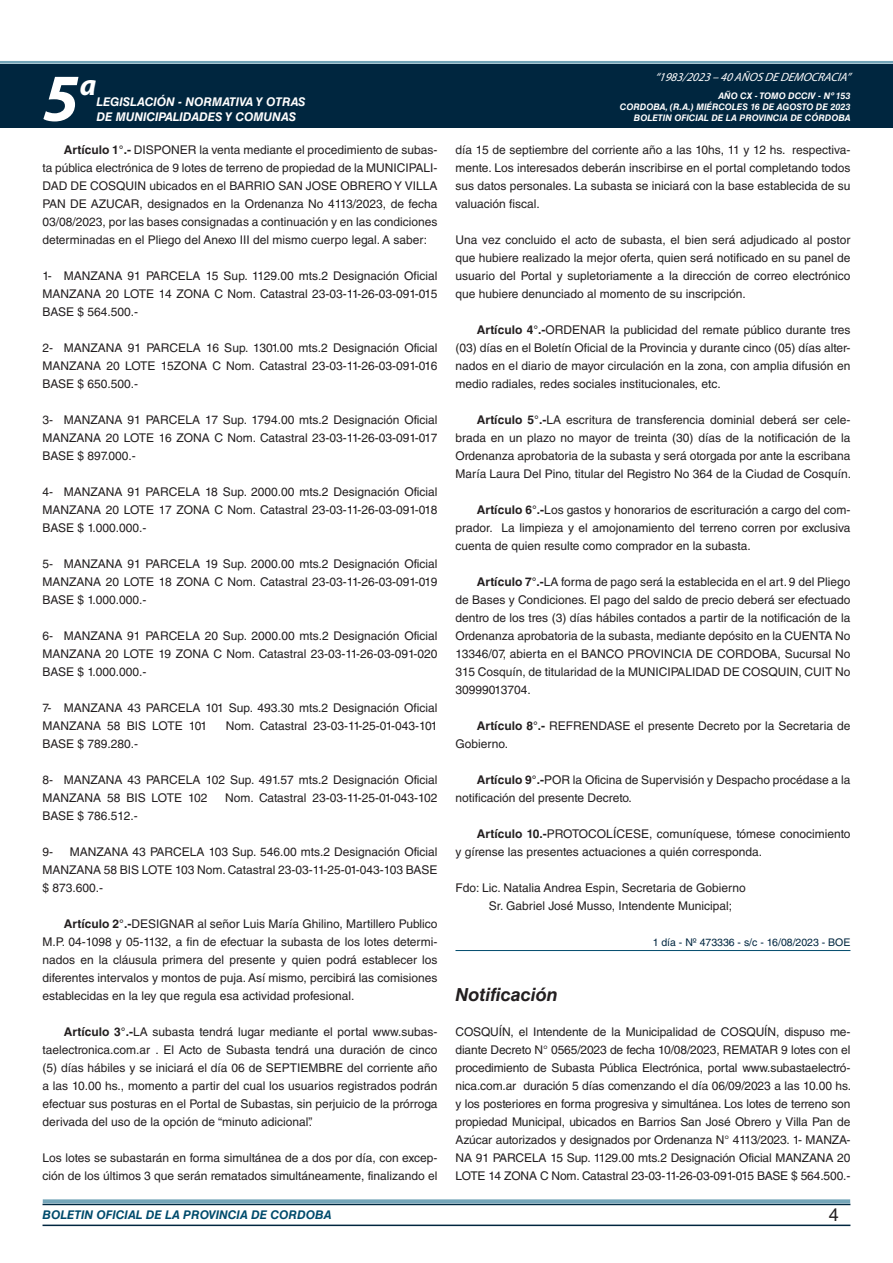
<style>
.page{position:relative;width:893px;height:1263px;background:#fff}
.page>*{position:absolute;margin:0;border:0;box-sizing:border-box;transform-origin:0 0}
.t1{font:italic 700 67.5px "Myriad Pro";color:#fff}
.t2{font:italic 700 30px "Myriad Pro";color:#fff}
.NOMBRE_DE_MINISTERIO{font:italic 700 18px "Helvetica LT Std";color:#231f20}
.t3{font:18px "Helvetica LT Std";color:#231f20}
.TEXTO_BASE{font:12px/18px "Helvetica LT Std";color:#231f20;text-align:justify}
.t4{font:italic 700 12px "Helvetica LT Std";color:#fff}
.t5{font:italic 700 12px "Helvetica LT Std";color:#004b6c}
.t6{font:italic 12px "Myriad Pro";color:#fff}
.FECHA_DE_VENCIMIENTO{font:10.5px "Helvetica LT Std";color:#00263f}
.t7{font:italic 700 9px/10.8px "Helvetica LT Std";color:#fff;text-align:right}
.s1{font-weight:700}
</style>
<div class="page">
<div style="left:0;top:61px;width:893px;height:6px;background:#fff;opacity:.75"></div>
<div style="left:0;top:64px;width:893px;height:64px;background:#00263f"></div>
<hr style="left:43px;top:1224px;width:807px;height:2px;background:#00263f">
<div style="left:42px;top:1198px;width:809px;height:8px;background:#fff;opacity:.75"></div>
<hr style="left:455px;top:950px;width:395px;height:1px;background:#004b6c">
<h1 class="t1" style="left:43px;top:54px;width:38px">5</h1>
<h2 class="t2" style="left:80px;top:66px;width:18px">a</h2>
<p class="t4" style="left:96px;top:95px;width:211px">LEGISLACIÓN - NORMATIVA Y OTRAS</p>
<p class="t4" style="left:96px;top:109px;width:201px">DE MUNICIPALIDADES Y COMUNAS</p>
<p class="TEXTO_BASE" style="left:43px;top:141px;width:396px;text-indent:21px"><span class="s1">Artículo 1°.-</span> DISPONER la venta mediante el procedimiento de subas&shy;ta pública electrónica de 9 lotes de terreno de propiedad de la MUNICIPALI-DAD DE COSQUIN ubicados en el BARRIO SAN JOSE OBRERO Y VILLA PAN DE AZUCAR, designados en la Ordenanza No 4113/2023, de fecha 03/08/2023, por las bases consignadas a continuación y en las condiciones determinadas en el Pliego del Anexo III del mismo cuerpo legal. A saber:</p>
<p class="TEXTO_BASE" style="left:43px;top:267px;width:396px">1- MANZANA 91 PARCELA 15 Sup. 1129.00 mts.2 Designación Oficial MANZANA 20 LOTE 14 ZONA C Nom. Catastral 23-03-11-26-03-091-015<br>BASE $ 564.500.-</p>
<p class="TEXTO_BASE" style="left:43px;top:339px;width:396px">2- MANZANA 91 PARCELA 16 Sup. 1301.00 mts.2 Designación Oficial MANZANA 20 LOTE 15ZONA C Nom. Catastral 23-03-11-26-03-091-016<br>BASE $ 650.500.-</p>
<p class="TEXTO_BASE" style="left:43px;top:411px;width:396px">3- MANZANA 91 PARCELA 17 Sup. 1794.00 mts.2 Designación Oficial MANZANA 20 LOTE 16 ZONA C Nom. Catastral 23-03-11-26-03-091-017<br>BASE $ 897.000.-</p>
<p class="TEXTO_BASE" style="left:43px;top:483px;width:396px">4- MANZANA 91 PARCELA 18 Sup. 2000.00 mts.2 Designación Oficial MANZANA 20 LOTE 17 ZONA C Nom. Catastral 23-03-11-26-03-091-018<br>BASE $ 1.000.000.-</p>
<p class="TEXTO_BASE" style="left:43px;top:555px;width:396px">5- MANZANA 91 PARCELA 19 Sup. 2000.00 mts.2 Designación Oficial MANZANA 20 LOTE 18 ZONA C Nom. Catastral 23-03-11-26-03-091-019<br>BASE $ 1.000.000.-</p>
<p class="TEXTO_BASE" style="left:43px;top:627px;width:396px">6- MANZANA 91 PARCELA 20 Sup. 2000.00 mts.2 Designación Oficial MANZANA 20 LOTE 19 ZONA C Nom. Catastral 23-03-11-26-03-091-020<br>BASE $ 1.000.000.-</p>
<p class="TEXTO_BASE" style="left:43px;top:699px;width:396px">7- MANZANA 43 PARCELA 101 Sup. 493.30 mts.2 Designación Oficial<br>MANZANA 58 BIS LOTE 101</p>
<p class="TEXTO_BASE" style="left:226px;top:717px;width:213px">Nom. Catastral 23-03-11-25-01-043-101</p>
<p class="TEXTO_BASE" style="left:43px;top:735px;width:97px">BASE $ 789.280.-</p>
<p class="TEXTO_BASE" style="left:43px;top:771px;width:396px">8- MANZANA 43 PARCELA 102 Sup. 491.57 mts.2 Designación Oficial<br>MANZANA 58 BIS LOTE 102</p>
<p class="TEXTO_BASE" style="left:225px;top:789px;width:214px">Nom. Catastral 23-03-11-25-01-043-102</p>
<p class="TEXTO_BASE" style="left:43px;top:807px;width:97px">BASE $ 786.512.-</p>
<p class="TEXTO_BASE" style="left:43px;top:843px;width:12px">9-</p>
<p class="TEXTO_BASE" style="left:43px;top:843px;width:396px;text-indent:27px">MANZANA 43 PARCELA 103 Sup. 546.00 mts.2 Designación Oficial MANZANA 58 BIS LOTE 103 Nom. Catastral 23-03-11-25-01-043-103 BASE $ 873.600.-</p>
<p class="TEXTO_BASE" style="left:43px;top:915px;width:396px;text-indent:21px"><span class="s1">Artículo 2°.-</span>DESIGNAR al señor Luis María Ghilino, Martillero Publico M.P. 04-1098 y 05-1132, a fin de efectuar la subasta de los lotes determi&shy;nados en la cláusula primera del presente y quien podrá establecer los diferentes intervalos y montos de puja. Así mismo, percibirá las comisiones establecidas en la ley que regula esa actividad profesional.</p>
<p class="TEXTO_BASE" style="left:43px;top:1023px;width:396px;text-indent:21px"><span class="s1">Artículo 3°.-</span>LA subasta tendrá lugar mediante el portal www.subas&shy;taelectronica.com.ar . El Acto de Subasta tendrá una duración de cinco (5) días hábiles y se iniciará el día 06 de SEPTIEMBRE del corriente año a las 10.00 hs., momento a partir del cual los usuarios registrados podrán efectuar sus posturas en el Portal de Subastas, sin perjuicio de la prórroga derivada del uso de la opción de “minuto adicional”.</p>
<p class="TEXTO_BASE" style="left:43px;top:1149px;width:396px">Los lotes se subastarán en forma simultánea de a dos por día, con excep&shy;ción de los últimos 3 que serán rematados simultáneamente, finalizando el</p>
<p class="t6" style="left:655px;top:70px;width:197px">“ 1983/2023 – 40 AÑOS DE DEMOCRACIA”</p>
<p class="t7" style="left:620px;top:91px;width:232px">AÑO CX - TOMO DCCIV - Nº 153<br>CORDOBA, (R.A.) MIÉRCOLES 16 DE AGOSTO DE 2023<br>BOLETIN OFICIAL DE LA PROVINCIA DE CÓRDOBA</p>
<p class="TEXTO_BASE" style="left:455px;top:141px;width:396px">día 15 de septiembre del corriente año a las 10hs, 11 y 12 hs. respectiva&shy;mente. Los interesados deberán inscribirse en el portal completando todos sus datos personales. La subasta se iniciará con la base establecida de su valuación fiscal.</p>
<p class="TEXTO_BASE" style="left:455px;top:231px;width:396px">Una vez concluido el acto de subasta, el bien será adjudicado al postor que hubiere realizado la mejor oferta, quien será notificado en su panel de usuario del Portal y supletoriamente a la dirección de correo electrónico que hubiere denunciado al momento de su inscripción.</p>
<p class="TEXTO_BASE" style="left:455px;top:321px;width:396px;text-indent:21px"><span class="s1">Artículo 4°.-</span>ORDENAR la publicidad del remate público durante tres (03) días en el Boletín Oficial de la Provincia y durante cinco (05) días alter&shy;nados en el diario de mayor circulación en la zona, con amplia difusión en medio radiales, redes sociales institucionales, etc.</p>
<p class="TEXTO_BASE" style="left:455px;top:411px;width:397px;text-indent:21px"><span class="s1">Artículo 5°.-</span>LA escritura de transferencia dominial deberá ser cele&shy;brada en un plazo no mayor de treinta (30) días de la notificación de la Ordenanza aprobatoria de la subasta y será otorgada por ante la escribana María Laura Del Pino, titular del Registro No 364 de la Ciudad de Cosquín.</p>
<p class="TEXTO_BASE" style="left:455px;top:501px;width:396px;text-indent:21px"><span class="s1">Artículo 6°.-</span>Los gastos y honorarios de escrituración a cargo del com&shy;prador. La limpieza y el amojonamiento del terreno corren por exclusiva cuenta de quien resulte como comprador en la subasta.</p>
<p class="TEXTO_BASE" style="left:455px;top:573px;width:396px;text-indent:21px"><span class="s1">Artículo 7°.-</span>LA forma de pago será la establecida en el art. 9 del Pliego de Bases y Condiciones. El pago del saldo de precio deberá ser efectuado dentro de los tres (3) días hábiles contados a partir de la notificación de la Ordenanza aprobatoria de la subasta, mediante depósito en la CUENTA No 13346/07, abierta en el BANCO PROVINCIA DE CORDOBA, Sucursal No 315 Cosquín, de titularidad de la MUNICIPALIDAD DE COSQUIN, CUIT No 30999013704.</p>
<p class="TEXTO_BASE" style="left:455px;top:717px;width:396px;text-indent:21px"><span class="s1">Artículo 8°.-</span> REFRENDASE el presente Decreto por la Secretaria de<br>Gobierno.</p>
<p class="TEXTO_BASE" style="left:455px;top:771px;width:396px;text-indent:21px"><span class="s1">Artículo 9°.-</span>POR la Oficina de Supervisión y Despacho procédase a la notificación del presente Decreto.</p>
<p class="TEXTO_BASE" style="left:455px;top:825px;width:396px;text-indent:21px"><span class="s1">Artículo 10.-</span>PROTOCOLÍCESE, comuníquese, tómese conocimiento y gírense las presentes actuaciones a quién corresponda.</p>
<p class="TEXTO_BASE" style="left:455px;top:879px;width:292px">Fdo: Lic. Natalia Andrea Espin, Secretaria de Gobierno</p>
<p class="TEXTO_BASE" style="left:489px;top:897px;width:245px">Sr. Gabriel José Musso, Intendente Municipal;</p>
<p class="FECHA_DE_VENCIMIENTO" style="left:653px;top:936px;width:199px">1 día - Nº 473336 - s/c - 16/08/2023 - BOE</p>
<p class="NOMBRE_DE_MINISTERIO" style="left:455px;top:984px;width:104px">Notificación</p>
<p class="TEXTO_BASE" style="left:455px;top:1023px;width:397px">COSQUÍN, el Intendente de la Municipalidad de COSQUÍN, dispuso me&shy;diante Decreto N° 0565/2023 de fecha 10/08/2023, REMATAR 9 lotes con el procedimiento de Subasta Pública Electrónica, portal www.subastaelectró&shy;nica.com.ar duración 5 días comenzando el día 06/09/2023 a las 10.00 hs. y los posteriores en forma progresiva y simultánea. Los lotes de terreno son propiedad Municipal, ubicados en Barrios San José Obrero y Villa Pan de Azúcar autorizados y designados por Ordenanza N° 4113/2023. 1- MANZA-NA 91 PARCELA 15 Sup. 1129.00 mts.2 Designación Oficial MANZANA 20<br>LOTE 14 ZONA C Nom. Catastral 23-03-11-26-03-091-015 BASE $ 564.500.-</p>
<p class="t5" style="left:43px;top:1208px;width:290px">BOLETIN OFICIAL DE LA PROVINCIA DE CORDOBA</p>
<h3 class="t3" style="left:829px;top:1204px;width:12px">4</h3>
</div>
